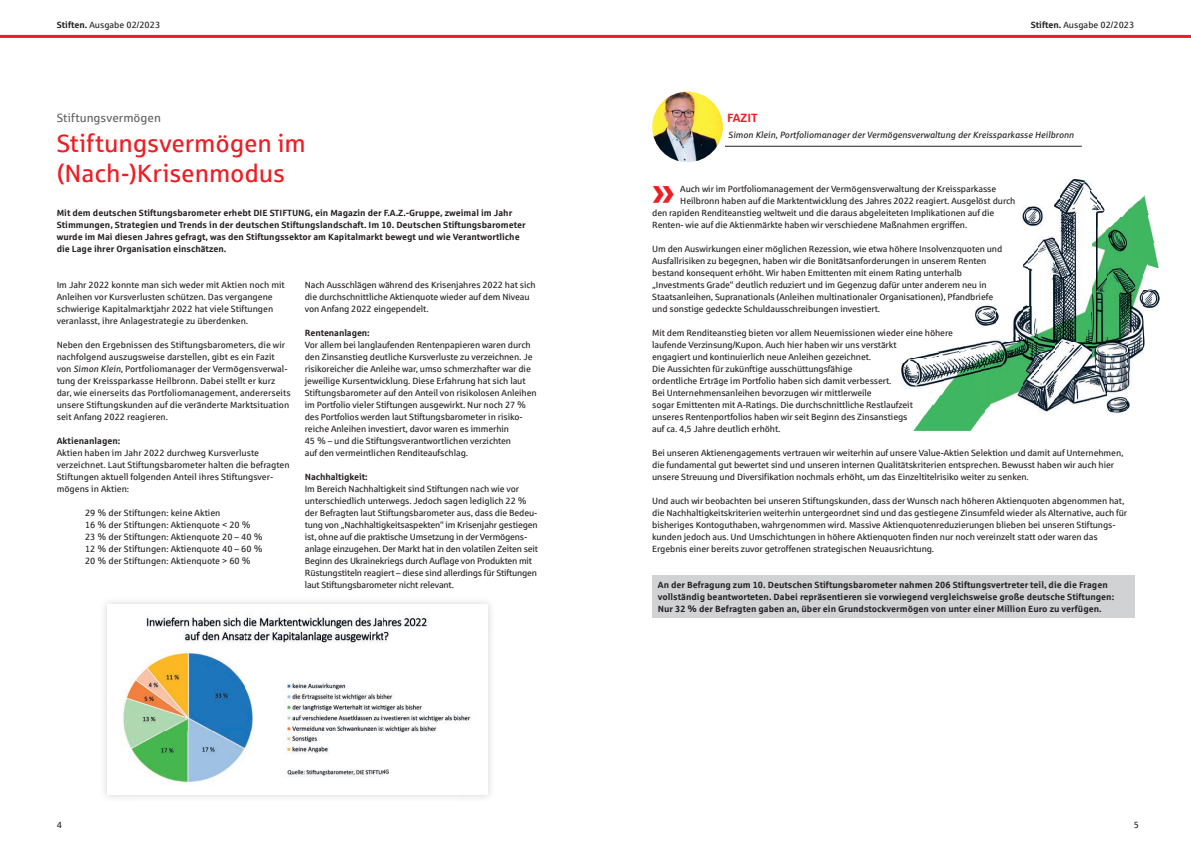
<style>
.page{position:relative;width:1191px;height:842px;background:#fff}
.page>*{position:absolute;margin:0;border:0;box-sizing:border-box;transform-origin:0 0}
.t1{font:41.1px "Sparkasse Head";color:#ee1d23}
.t2{font:25px/30px "Sparkasse Rg";letter-spacing:-.005em;color:#ee1d23}
.t3{font:12px "Sparkasse Rg";color:#636366}
.t4{font:700 12px "Sparkasse Rg";color:#ee1d23}
.t5{font:9px/12px "Sparkasse Rg";letter-spacing:-.01em;color:#231f20}
.t6{font:700 9px/12px "Sparkasse Rg";color:#231f20}
.t7{font:italic 9px "Sparkasse Rg";color:#231f20}
.s1{font-weight:700}
.s2{font-style:italic}
</style>
<div class="page">
<hr style="left:0;top:35px;width:1191px;height:3px;background:#ee1d23">
<div style="left:652px;top:575px;width:482px;height:43px;background:#d1d2d4"></div>
<hr style="left:725px;top:146px;width:356px;height:1px;background:#231f20">
<img style="left:121px;top:611px;width:353px;height:173px">
<img style="left:652px;top:92px;width:71px;height:70px;border-radius:35px">
<img style="left:913px;top:425px;width:62px;height:6px">
<img style="left:918px;top:415px;width:62px;height:10px">
<img style="left:980px;top:342px;width:5px;height:76px">
<img style="left:925px;top:410px;width:55px;height:5px">
<img style="left:985px;top:352px;width:6px;height:59px">
<img style="left:1038px;top:237px;width:16px;height:177px">
<img style="left:1106px;top:226px;width:21px;height:189px">
<img style="left:929px;top:404px;width:51px;height:6px">
<img style="left:1033px;top:246px;width:5px;height:161px">
<img style="left:1054px;top:238px;width:5px;height:172px">
<svg style="left:1127px;top:400px;width:3px;height:10px"></svg>
<img style="left:934px;top:394px;width:46px;height:10px">
<img style="left:991px;top:339px;width:10px;height:65px">
<img style="left:1022px;top:305px;width:11px;height:99px">
<img style="left:1059px;top:190px;width:37px;height:214px">
<img style="left:1001px;top:342px;width:21px;height:57px">
<img style="left:1096px;top:226px;width:10px;height:173px">
<img style="left:942px;top:389px;width:38px;height:5px">
<img style="left:901px;top:363px;width:32px;height:26px">
<img style="left:943px;top:357px;width:32px;height:32px">
<img style="left:975px;top:343px;width:5px;height:46px">
<img style="left:1127px;top:205px;width:6px;height:184px">
<img style="left:933px;top:362px;width:10px;height:22px">
<img style="left:904px;top:357px;width:24px;height:6px">
<img style="left:938px;top:350px;width:5px;height:13px">
<img style="left:918px;top:352px;width:20px;height:5px">
<img style="left:943px;top:347px;width:16px;height:9px">
<img style="left:964px;top:344px;width:11px;height:13px">
<img style="left:1133px;top:200px;width:10px;height:157px">
<svg style="left:959px;top:347px;width:5px;height:5px"></svg>
<img style="left:1143px;top:318px;width:2px;height:31px">
<svg style="left:985px;top:342px;width:6px;height:5px"></svg>
<img style="left:1010px;top:336px;width:12px;height:6px">
<img style="left:1012px;top:310px;width:10px;height:26px">
<img style="left:975px;top:305px;width:21px;height:21px">
<img style="left:996px;top:311px;width:3px;height:11px">
<img style="left:1143px;top:289px;width:16px;height:21px">
<img style="left:1028px;top:254px;width:5px;height:51px">
<img style="left:1143px;top:195px;width:5px;height:80px">
<img style="left:1023px;top:260px;width:5px;height:10px">
<img style="left:1148px;top:242px;width:11px;height:26px">
<img style="left:1148px;top:216px;width:6px;height:26px">
<img style="left:1022px;top:205px;width:21px;height:21px">
<img style="left:1096px;top:196px;width:5px;height:30px">
<img style="left:1111px;top:221px;width:16px;height:5px">
<img style="left:1117px;top:216px;width:10px;height:5px">
<img style="left:1101px;top:204px;width:4px;height:9px">
<svg style="left:1123px;top:211px;width:4px;height:5px"></svg>
<img style="left:1054px;top:199px;width:5px;height:10px">
<img style="left:1064px;top:179px;width:27px;height:11px">
<p class="t5" style="left:57px;top:19px;width:105px"><span class="s1">Stiften.</span> Ausgabe 02/2023</p>
<p class="t5" style="left:1030px;top:19px;width:105px"><span class="s1">Stiften.</span> Ausgabe 02/2023</p>
<h3 class="t3" style="left:57px;top:111px;width:106px">Stiftungsvermögen</h3>
<h2 class="t2" style="left:57px;top:128px;width:251px">Stiftungsvermögen im (Nach-)Krisenmodus</h2>
<p class="t6" style="left:57px;top:207px;width:470px">Mit dem deutschen Stiftungsbarometer erhebt DIE STIFTUNG, ein Magazin der F.A.Z.-Gruppe, zweimal im Jahr Stimmungen, Strategien und Trends in der deutschen Stiftungslandschaft. Im 10. Deutschen Stiftungsbarometer wurde im Mai diesen Jahres gefragt, was den Stiftungssektor am Kapitalmarkt bewegt und wie Verantwortliche die Lage ihrer Organisation einschätzen.</p>
<p class="t5" style="left:57px;top:279px;width:230px">Im Jahr 2022 konnte man sich weder mit Aktien noch mit Anleihen vor Kursverlusten schützen. Das vergangene schwierige Kapitalmarktjahr 2022 hat viele Stiftungen veranlasst, ihre Anlagestrategie zu überdenken.</p>
<p class="t5" style="left:57px;top:339px;width:235px">Neben den Ergebnissen des Stiftungsbarometers, die wir nachfolgend auszugsweise darstellen, gibt es ein Fazit von <span class="s2">Simon Klein</span>, Portfoliomanager der Vermögensverwal&shy;tung der Kreissparkasse Heilbronn. Dabei stellt er kurz dar, wie einerseits das Portfoliomanagement, andererseits unsere Stiftungskunden auf die veränderte Marktsituation seit Anfang 2022 reagieren.</p>
<p class="t6" style="left:57px;top:434px;width:65px">Aktienanlagen:</p>
<p class="t5" style="left:57px;top:447px;width:234px">Aktien haben im Jahr 2022 durchweg Kursverluste verzeichnet. Laut Stiftungsbarometer halten die befragten Stiftungen aktuell folgenden Anteil ihres Stiftungsver&shy;mögens in Aktien:</p>
<p class="t5" style="left:85px;top:507px;width:179px">29 % der Stiftungen: keine Aktien<br>16 % der Stiftungen: Aktienquote &lt; 20 % 23 % der Stiftungen: Aktienquote 20 – 40 % 12 % der Stiftungen: Aktienquote 40 – 60 % 20 % der Stiftungen: Aktienquote &gt; 60 %</p>
<p class="t5" style="left:305px;top:279px;width:232px">Nach Ausschlägen während des Krisenjahres 2022 hat sich die durchschnittliche Aktienquote wieder auf dem Niveau von Anfang 2022 eingependelt.</p>
<p class="t6" style="left:305px;top:326px;width:66px">Rentenanlagen:</p>
<p class="t5" style="left:305px;top:339px;width:233px">Vor allem bei langlaufenden Rentenpapieren waren durch den Zinsanstieg deutliche Kursverluste zu verzeichnen. Je risikoreicher die Anleihe war, umso schmerzhafter war die jeweilige Kursentwicklung. Diese Erfahrung hat sich laut Stiftungsbarometer auf den Anteil von risikolosen Anleihen im Portfolio vieler Stiftungen ausgewirkt. Nur noch 27 % des Portfolios werden laut Stiftungsbarometer in risiko&shy;reiche Anleihen investiert, davor waren es immerhin<br>45 % – und die Stiftungsverantwortlichen verzichten<br>auf den vermeintlichen Renditeaufschlag.</p>
<p class="t6" style="left:305px;top:470px;width:64px">Nachhaltigkeit:</p>
<p class="t5" style="left:305px;top:483px;width:235px">Im Bereich Nachhaltigkeit sind Stiftungen nach wie vor unterschiedlich unterwegs. Jedoch sagen lediglich 22 % der Befragten laut Stiftungsbarometer aus, dass die Bedeu&shy;tung von „Nachhaltigkeitsaspekten“ im Krisenjahr gestiegen ist, ohne auf die praktische Umsetzung in der Vermögens&shy;anlage einzugehen. Der Markt hat in den volatilen Zeiten seit Beginn des Ukrainekriegs durch Auflage von Produkten mit Rüstungstiteln reagiert – diese sind allerdings für Stiftungen laut Stiftungsbarometer nicht relevant.</p>
<h3 class="t4" style="left:727px;top:110px;width:32px">FAZIT</h3>
<p class="t7" style="left:728px;top:130px;width:347px">Simon Klein, Portfoliomanager der Vermögensverwaltung der Kreissparkasse Heilbronn</p>
<p class="t5" style="left:680px;top:183px;width:317px">Auch wir im Portfoliomanagement der Vermögensverwaltung der Kreissparkasse</p>
<p class="t5" style="left:680px;top:195px;width:337px">Heilbronn haben auf die Marktentwicklung des Jahres 2022 reagiert. Ausgelöst durch</p>
<p class="t5" style="left:652px;top:207px;width:344px">den rapiden Renditeanstieg weltweit und die daraus abgeleiteten Implikationen auf die</p>
<p class="t5" style="left:652px;top:219px;width:317px">Renten- wie auf die Aktienmärkte haben wir verschiedene Maßnahmen ergriffen.</p>
<p class="t5" style="left:652px;top:243px;width:352px">Um den Auswirkungen einer möglichen Rezession, wie etwa höhere Insolvenzquoten und Ausfallrisiken zu begegnen, haben wir die Bonitätsanforderungen in unserem Renten bestand konsequent erhöht. Wir haben Emittenten mit einem Rating unterhalb „Investments Grade“ deutlich reduziert und im Gegenzug dafür unter anderem neu in Staatsanleihen, Supranationals (Anleihen multinationaler Organisationen), Pfandbriefe und sonstige gedeckte Schuldausschreibungen investiert.</p>
<p class="t5" style="left:652px;top:327px;width:302px">Mit dem Renditeanstieg bieten vor allem Neuemissionen wieder eine höhere laufende Verzinsung/Kupon. Auch hier haben wir uns verstärkt<br>engagiert und kontinuierlich neue Anleihen gezeichnet.<br>Die Aussichten für zukünftige ausschüttungsfähige<br>ordentliche Erträge im Portfolio haben sich damit verbessert.<br>Bei Unternehmensanleihen bevorzugen wir mittlerweile<br>sogar Emittenten mit A-Ratings. Die durchschnittliche Restlaufzeit<br>unseres Rentenportfolios haben wir seit Beginn des Zinsanstiegs<br>auf ca. 4,5 Jahre deutlich erhöht.</p>
<p class="t5" style="left:652px;top:446px;width:473px">Bei unseren Aktienengagements vertrauen wir weiterhin auf unsere Value-Aktien Selektion und damit auf Unternehmen, die fundamental gut bewertet sind und unseren internen Qualitätskriterien entsprechen. Bewusst haben wir auch hier unsere Streuung und Diversifikation nochmals erhöht, um das Einzeltitelrisiko weiter zu senken.</p>
<p class="t5" style="left:652px;top:494px;width:476px">Und auch wir beobachten bei unseren Stiftungskunden, dass der Wunsch nach höheren Aktienquoten abgenommen hat, die Nachhaltigkeitskriterien weiterhin untergeordnet sind und das gestiegene Zinsumfeld wieder als Alternative, auch für bisheriges Kontoguthaben, wahrgenommen wird. Massive Aktienquotenreduzierungen blieben bei unseren Stiftungs&shy;kunden jedoch aus. Und Umschichtungen in höhere Aktienquoten finden nur noch vereinzelt statt oder waren das Ergebnis einer bereits zuvor getroffenen strategischen Neuausrichtung.</p>
<p class="t6" style="left:658px;top:579px;width:458px">An der Befragung zum 10. Deutschen Stiftungsbarometer nahmen 206 Stiftungsvertreter teil, die die Fragen vollständig beantworteten. Dabei repräsentieren sie vorwiegend vergleichsweise große deutsche Stiftungen:<br>Nur 32 % der Befragten gaben an, über ein Grundstockvermögen von unter einer Million Euro zu verfügen.</p>
<h1 class="t1" style="left:652px;top:165px;width:24px">»</h1>
<p class="t5" style="left:57px;top:819px;width:7px">4</p>
<p class="t5" style="left:1133px;top:819px;width:7px">5</p>
</div>
